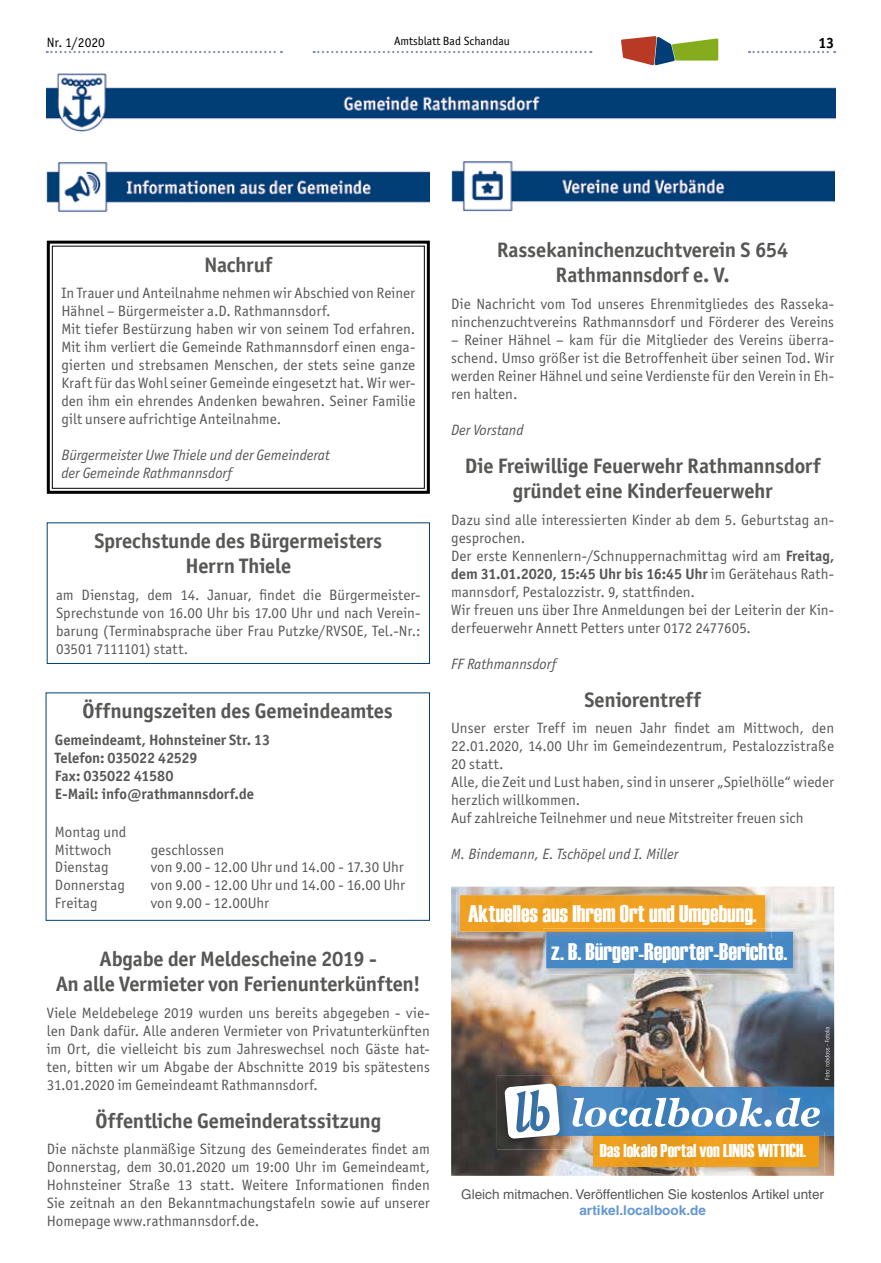
<style>
.page{position:relative;width:881px;height:1263px;background:#fff}
.page>*{position:absolute;margin:0;border:0;box-sizing:border-box;transform-origin:0 0}
.t1{font:24px "Haettenschweiler";color:#fff}
.t2{font:700 21px/25.2px "Officina San ITC";letter-spacing:-.01em;color:#575756;text-align:center}
.t3{font:18.6px "Haettenschweiler";color:#fff}
.t4{font:15px/18px "Officina San ITC";letter-spacing:.005em;color:#575756}
.t5{font:italic 15px/18px "Officina San ITC";color:#575756}
.t6{font:700 15px/18px "Officina San ITC";letter-spacing:-.005em;color:#575756}
.t7{font:700 15px "Officina San ITC";color:#000}
.t8{font:13.5px "Helvetica LT";color:#575756}
.t9{font:700 13.5px "Helvetica LT";color:#6398d1}
.t10{font:13.5px "Officina San ITC";color:#000}
.t11{font:12px "Officina San ITC";color:#000}
.s1{font-weight:700}
</style>
<div class="page">
<svg style="left:313px;top:51px;width:278px;height:2px"></svg>
<svg style="left:47px;top:51px;width:235px;height:2px"></svg>
<svg style="left:748px;top:51px;width:86px;height:2px"></svg>
<svg style="left:621px;top:36px;width:97px;height:29px"></svg>
<div style="left:47px;top:522px;width:382px;height:142px;border:1px solid #003e75"></div>
<img style="left:47px;top:73px;width:788px;height:59px">
<img style="left:47px;top:162px;width:382px;height:50px">
<svg style="left:46px;top:240px;width:384px;height:254px"></svg>
<div style="left:52px;top:246px;width:372px;height:243px;border:1px solid #000"></div>
<div style="left:46px;top:692px;width:383px;height:229px;border:1px solid #003e75"></div>
<img style="left:451px;top:161px;width:382px;height:51px">
<img style="left:451px;top:887px;width:382px;height:289px">
<img style="left:542px;top:928px;width:256px;height:46px">
<div style="left:546px;top:932px;width:246px;height:36px;background:#4589c5"></div>
<img style="left:590px;top:1136px;width:234px;height:37px">
<div style="left:593px;top:1136px;width:224px;height:31px;background:#ec9e1d"></div>
<img style="left:570px;top:1087px;width:263px;height:49px">
<img style="left:496px;top:1076px;width:74px;height:73px">
<svg style="left:504px;top:1083px;width:55px;height:56px"></svg>
<svg style="left:572px;top:1098px;width:247px;height:29px"></svg>
<img style="left:456px;top:892px;width:315px;height:46px">
<img style="left:542px;top:928px;width:229px;height:10px">
<img style="left:546px;top:932px;width:225px;height:6px">
<div style="left:459px;top:895px;width:306px;height:37px;background:#f1a223"></div>
<img style="left:542px;top:928px;width:223px;height:4px">
<img style="left:546px;top:932px;width:219px;height:1px">
<img style="left:824px;top:1027px;width:5px;height:53px">
<p class="t10" style="left:47px;top:34px;width:60px">Nr. 1/2020</p>
<p class="t11" style="left:394px;top:34px;width:117px">Amtsblatt Bad Schandau</p>
<p class="t7" style="left:818px;top:34px;width:17px">13</p>
<h2 class="t2" style="left:204px;top:252px;width:69px">Nachruf</h2>
<p class="t4" style="left:61px;top:284px;width:355px">In Trauer und Anteilnahme nehmen wir Abschied von Reiner Hähnel – Bürgermeister a.D. Rathmannsdorf.<br>Mit tiefer Bestürzung haben wir von seinem Tod erfahren.<br>Mit ihm verliert die Gemeinde Rathmannsdorf einen enga&shy;gierten und strebsamen Menschen, der stets seine ganze Kraft für das Wohl seiner Gemeinde eingesetzt hat. Wir wer&shy;den ihm ein ehrendes Andenken bewahren. Seiner Familie gilt unsere aufrichtige Anteilnahme.</p>
<p class="t5" style="left:61px;top:446px;width:270px">Bürgermeister Uwe Thiele und der Gemeinderat der Gemeinde Rathmannsdorf</p>
<h2 class="t2" style="left:94px;top:528px;width:289px">Sprechstunde des Bürgermeisters<br>Herrn Thiele</h2>
<p class="t4" style="left:56px;top:586px;width:366px;text-align:justify">am Dienstag, dem 14. Januar, findet die Bürgermeister-Sprechstunde von 16.00 Uhr bis 17.00 Uhr und nach Verein&shy;barung (Terminabsprache über Frau Putzke/RVSOE, Tel.-Nr.:<br>03501 7111101) statt.</p>
<h2 class="t2" style="left:82px;top:698px;width:312px">Öffnungszeiten des Gemeindeamtes</h2>
<p class="t6" style="left:55px;top:730px;width:216px">Gemeindeamt, Hohnsteiner Str. 13<br>Telefon: 035022 42529<br>Fax: 035022 41580<br>E-Mail: info@rathmannsdorf.de</p>
<p class="t4" style="left:55px;top:823px;width:73px;line-height:17.5px">Montag und<br>Mittwoch</p>
<p class="t4" style="left:151px;top:841px;width:75px">geschlossen</p>
<p class="t4" style="left:55px;top:858px;width:55px">Dienstag</p>
<p class="t4" style="left:151px;top:858px;width:254px">von 9.00 - 12.00 Uhr und 14.00 - 17.30 Uhr</p>
<p class="t4" style="left:55px;top:876px;width:71px">Donnerstag</p>
<p class="t4" style="left:151px;top:876px;width:256px">von 9.00 - 12.00 Uhr und 14.00 - 16.00 Uhr</p>
<p class="t4" style="left:55px;top:893px;width:44px">Freitag</p>
<p class="t4" style="left:151px;top:893px;width:120px">von 9.00 - 12.00Uhr</p>
<h2 class="t2" style="left:56px;top:946px;width:366px">Abgabe der Meldescheine 2019 -<br>An alle Vermieter von Ferienunterkünften!</h2>
<p class="t4" style="left:47px;top:1003px;width:384px;text-align:justify">Viele Meldebelege 2019 wurden uns bereits abgegeben - vie&shy;len Dank dafür. Alle anderen Vermieter von Privatunterkünften im Ort, die vielleicht bis zum Jahreswechsel noch Gäste hat&shy;ten, bitten wir um Abgabe der Abschnitte 2019 bis spätestens 31.01.2020 im Gemeindeamt Rathmannsdorf.</p>
<h2 class="t2" style="left:95px;top:1107px;width:287px">Öffentliche Gemeinderatssitzung</h2>
<p class="t4" style="left:47px;top:1140px;width:384px;text-align:justify">Die nächste planmäßige Sitzung des Gemeinderates findet am Donnerstag, dem 30.01.2020 um 19:00 Uhr im Gemeindeamt, Hohnsteiner Straße 13 statt. Weitere Informationen finden Sie zeitnah an den Bekanntmachungstafeln sowie auf unserer Homepage www.rathmannsdorf.de.</p>
<h2 class="t2" style="left:496px;top:237px;width:293px">Rassekaninchenzuchtverein S 654<br>Rathmannsdorf e. V.</h2>
<p class="t4" style="left:451px;top:295px;width:384px">Die Nachricht vom Tod unseres Ehrenmitgliedes des Rasseka&shy;ninchenzuchtvereins Rathmannsdorf und Förderer des Vereins</p>
<p class="t4" style="left:451px;top:331px;width:384px;text-align:justify">– Reiner Hähnel – kam für die Mitglieder des Vereins überra&shy;schend. Umso größer ist die Betroffenheit über seinen Tod. Wir werden Reiner Hähnel und seine Verdienste für den Verein in Eh&shy;ren halten.</p>
<p class="t5" style="left:451px;top:421px;width:74px">Der Vorstand</p>
<h2 class="t2" style="left:464px;top:453px;width:357px">Die Freiwillige Feuerwehr Rathmannsdorf gründet eine Kinderfeuerwehr</h2>
<p class="t4" style="left:451px;top:510px;width:384px">Dazu sind alle interessierten Kinder ab dem 5. Geburtstag an&shy;gesprochen.<br>Der erste Kennenlern-/Schnuppernachmittag wird am <span class="s1">Freitag, dem 31.01.2020, 15:45 Uhr bis 16:45 Uhr</span> im Gerätehaus Rath&shy;mannsdorf, Pestalozzistr. 9, stattfinden.<br>Wir freuen uns über Ihre Anmeldungen bei der Leiterin der Kin&shy;derfeuerwehr Annett Petters unter 0172 2477605.</p>
<p class="t5" style="left:451px;top:654px;width:107px">FF Rathmannsdorf</p>
<h2 class="t2" style="left:584px;top:686px;width:118px">Seniorentreff</h2>
<p class="t4" style="left:451px;top:719px;width:384px">Unser erster Treff im neuen Jahr findet am Mittwoch, den 22.01.2020, 14.00 Uhr im Gemeindezentrum, Pestalozzistraße 20 statt.<br>Alle, die Zeit und Lust haben, sind in unserer „Spielhölle“ wieder herzlich willkommen.<br>Auf zahlreiche Teilnehmer und neue Mitstreiter freuen sich</p>
<p class="t5" style="left:451px;top:845px;width:228px">M. Bindemann, E. Tschöpel und I. Miller</p>
<h1 class="t1" style="left:468px;top:900px;width:290px">Aktuelles aus Ihrem Ort und Umgebung.</h1>
<h1 class="t1" style="left:551px;top:938px;width:237px">z. B. Bürger-Reporter-Berichte.</h1>
<p class="t3" style="left:599px;top:1140px;width:207px">Das lokale Portal von LINUS WITTICH.</p>
<p class="t8" style="left:461px;top:1186px;width:364px">Gleich mitmachen. Veröffentlichen Sie kostenlos Artikel unter</p>
<p class="t9" style="left:579px;top:1202px;width:128px">artikel.localbook.de</p>
</div>
